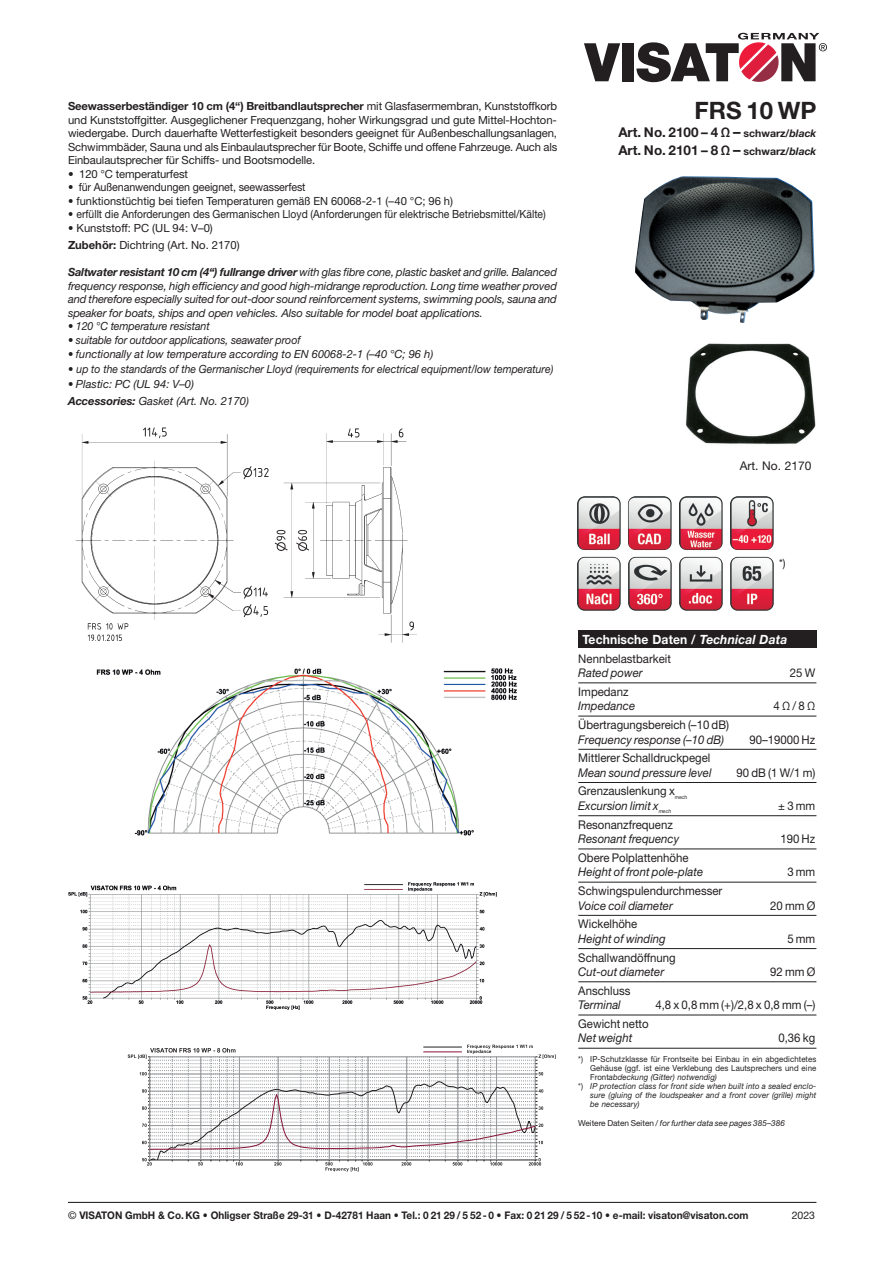
<style>
.page{position:relative;width:893px;height:1263px;background:#fff}
.page>*{position:absolute;margin:0;border:0;box-sizing:border-box;transform-origin:0 0}
.t1{font:700 24px "Helvetica Neue LT Std";color:#231f20}
.t2{font:700 13.5px/18px "Helvetica Neue LT Std";color:#231f20}
.t3{font:700 12.75px "Helvetica Neue LT Std";letter-spacing:.01em;color:#fff;scale:.95 1}
.t4{font:12px "Helvetica Neue LT Std";color:#231f20;scale:.95 1}
.t5{font:italic 12px "Helvetica Neue LT Std";color:#231f20;scale:.95 1}
.t6{font:12px "Helvetica Neue LT Std";color:#231f20}
.t7{font:italic 11.25px/13.5px "Helvetica Neue LT Std";color:#231f20;text-align:justify}
.t8{font:11.25px/13.5px "Helvetica Neue LT Std";letter-spacing:-.01em;color:#231f20}
.t9{font:11.25px/17.7px "Helvetica Neue LT Std";letter-spacing:-.01em;color:#231f20;scale:.95 1}
.t10{font:11.25px "Helvetica Neue LT Std";letter-spacing:-.01em;color:#231f20;scale:.92 1}
.t11{font:italic 11.25px "Helvetica Neue LT Std";color:#231f20;scale:.93 1}
.t12{font:italic 11.25px "Helvetica Neue LT Std";color:#231f20;scale:.95 1}
.t13{font:700 10.5px "Helvetica Neue LT Std";color:#231f20;scale:.95 1}
.t14{font:10.5px "Helvetica Neue LT Std";color:#231f20}
.t15{font:italic 8.25px "Helvetica Neue LT Std";letter-spacing:.01em;color:#231f20;scale:.95 1}
.t16{font:8.25px "Helvetica Neue LT Std";letter-spacing:.01em;color:#231f20;scale:.95 1}
.t17{font:italic 8.25px "Helvetica Neue LT Std";letter-spacing:.01em;color:#231f20}
.t18{font:5.25px "Helvetica Neue LT Std";color:#231f20;scale:.95 1}
.t19{font:italic 5.25px "Helvetica Neue LT Std";color:#231f20;scale:.95 1}
.s1{font-weight:700}
.s2{font-style:normal}
.s3{font-size:15px}
.s4{font-size:10.5px}
.s5{font-style:italic;font-size:10.5px}
.s6{font-style:italic}
.s7{font-weight:400}
</style>
<div class="page">
<svg style="left:584px;top:43px;width:36px;height:38px"></svg>
<div style="left:622px;top:43px;width:12px;height:38px;background:#231f20"></div>
<svg style="left:636px;top:33px;width:191px;height:50px"></svg>
<hr style="left:68px;top:1202px;width:748px;height:1px;background:#231f20">
<img style="left:68px;top:883px;width:429px;height:127px">
<svg style="left:128px;top:1044px;width:428px;height:127px"></svg>
<img style="left:75px;top:427px;width:342px;height:216px">
<img style="left:96px;top:668px;width:422px;height:167px">
<div style="left:578px;top:631px;width:238px;height:17px;background:#231f20"></div>
<hr style="left:578px;top:683px;width:238px;height:1px;background:#231f20">
<hr style="left:578px;top:716px;width:238px;height:1px;background:#231f20">
<hr style="left:578px;top:749px;width:238px;height:1px;background:#231f20">
<hr style="left:578px;top:782px;width:238px;height:1px;background:#231f20">
<hr style="left:578px;top:815px;width:238px;height:1px;background:#231f20">
<hr style="left:578px;top:849px;width:238px;height:1px;background:#231f20">
<hr style="left:578px;top:882px;width:238px;height:1px;background:#231f20">
<hr style="left:578px;top:915px;width:238px;height:1px;background:#231f20">
<hr style="left:578px;top:948px;width:238px;height:1px;background:#231f20">
<hr style="left:578px;top:981px;width:238px;height:1px;background:#231f20">
<hr style="left:578px;top:1015px;width:238px;height:1px;background:#231f20">
<hr style="left:578px;top:1048px;width:238px;height:1px;background:#231f20">
<img style="left:635px;top:176px;width:180px;height:147px">
<img style="left:577px;top:496px;width:44px;height:54px">
<img style="left:628px;top:496px;width:44px;height:54px">
<img style="left:679px;top:496px;width:44px;height:54px">
<img style="left:730px;top:496px;width:44px;height:54px">
<img style="left:577px;top:557px;width:44px;height:54px">
<img style="left:628px;top:557px;width:44px;height:54px">
<img style="left:679px;top:557px;width:44px;height:54px">
<img style="left:730px;top:557px;width:44px;height:54px">
<img style="left:685px;top:343px;width:131px;height:101px">
<p class="t8" style="left:68px;top:99px;width:491px"><span class="s1">Seewasserbeständiger 10 cm (4“) Breitbandlautsprecher</span> mit Glasfasermembran, Kunststoffkorb und Kunststoffgitter. Ausgeglichener Frequenzgang, hoher Wirkungsgrad und gute Mittel-Hochton&shy;wiedergabe. Durch dauerhafte Wetterfestigkeit besonders geeignet für Außenbeschallungsanlagen, Schwimmbäder, Sauna und als Einbaulautsprecher für Boote, Schiffe und offene Fahrzeuge. Auch als Einbaulautsprecher für Schiffs- und Bootsmodelle.</p>
<p class="t8" style="left:68px;top:167px;width:122px">• 120 °C temperaturfest</p>
<p class="t9" style="left:68px;top:178px;width:252px">• für Außenanwendungen geeignet, seewasserfest</p>
<p class="t9" style="left:68px;top:192px;width:407px">• funktionstüchtig bei tiefen Temperaturen gemäß EN 60068-2-1 (–40 °C; 96 h)</p>
<p class="t10" style="left:68px;top:207px;width:521px">• erfüllt die Anforderungen des Germanischen Lloyd (Anforderungen für elektrische Betriebsmittel/Kälte)</p>
<p class="t9" style="left:68px;top:219px;width:182px">• Kunststoff: PC (UL 94: V–0)<br><span class="s1">Zubehör:</span> Dichtring (Art. No. 2170)</p>
<p class="t7" style="left:68px;top:265px;width:491px"><span class="s1">Saltwater resistant 10 cm (4“) fullrange driver</span> with glas fibre cone, plastic basket and grille. Balanced frequency response, high efficiency and good high-midrange reproduction. Long time weather proved and therefore especially suited for out-door sound reinforcement systems, swimming pools, sauna and speaker for boats, ships and open vehicles. Also suitable for model boat applications.</p>
<p class="t12" style="left:68px;top:320px;width:151px"><span class="s2">•</span> 120 °C temperature resistant</p>
<p class="t12" style="left:68px;top:333px;width:246px"><span class="s2">•</span> suitable for outdoor applications, seawater proof</p>
<p class="t7" style="left:68px;top:347px;width:367px"><span class="s2">•</span> functionally at low temperature according to EN 60068-2-1 (–40 °C; 96 h)</p>
<p class="t11" style="left:68px;top:362px;width:523px"><span class="s2">•</span> up to the standards of the Germanischer Lloyd (requirements for electrical equipment/low temperature)</p>
<p class="t7" style="left:68px;top:374px;width:182px;line-height:17.7px"><span class="s2">•</span> Plastic: PC (UL 94: V–0)<br><span class="s1">Accessories:</span> Gasket (Art. No. 2170)</p>
<h1 class="t1" style="left:694px;top:96px;width:123px">FRS 10 WP</h1>
<p class="t2" style="left:618px;top:123px;width:199px">Art. No. 2100 – 4 Ω <span class="s3">–</span> <span class="s4">schwarz/</span><span class="s5">black<br></span>Art. No. 2101 – 8 Ω <span class="s3">–</span> <span class="s4">schwarz/</span><span class="s5">black</span></p>
<p class="t6" style="left:740px;top:458px;width:73px">Art. No. 2170</p>
<p class="t9" style="left:779px;top:554px;width:8px">*)</p>
<p class="t3" style="left:582px;top:632px;width:217px">Technische Daten / <span class="s6">Technical Data</span></p>
<p class="t4" style="left:578px;top:651px;width:99px">Nennbelastbarkeit</p>
<p class="t5" style="left:578px;top:666px;width:69px">Rated power</p>
<p class="t4" style="left:790px;top:666px;width:28px">25 W</p>
<p class="t4" style="left:578px;top:684px;width:54px">Impedanz</p>
<p class="t5" style="left:578px;top:699px;width:61px">Impedance</p>
<p class="t4" style="left:774px;top:699px;width:45px">4 Ω / 8 Ω</p>
<p class="t4" style="left:578px;top:718px;width:160px">Übertragungsbereich (–10 dB)</p>
<p class="t5" style="left:578px;top:732px;width:155px">Frequency response (–10 dB)</p>
<p class="t4" style="left:749px;top:732px;width:71px">90–19000 Hz</p>
<p class="t4" style="left:578px;top:751px;width:141px">Mittlerer Schalldruckpegel</p>
<p class="t5" style="left:578px;top:765px;width:142px">Mean sound pressure level</p>
<p class="t4" style="left:736px;top:765px;width:84px">90 dB (1 W/1 m)</p>
<p class="t4" style="left:578px;top:784px;width:103px">Grenzauslenkung x</p>
<p class="t18" style="left:675px;top:793px;width:15px">mech</p>
<p class="t5" style="left:578px;top:798px;width:86px">Excursion limit x</p>
<p class="t19" style="left:659px;top:808px;width:15px">mech</p>
<p class="t4" style="left:778px;top:798px;width:41px">± 3 mm</p>
<p class="t4" style="left:578px;top:817px;width:101px">Resonanzfrequenz</p>
<p class="t5" style="left:578px;top:832px;width:108px">Resonant frequency</p>
<p class="t4" style="left:780px;top:832px;width:38px">190 Hz</p>
<p class="t4" style="left:578px;top:850px;width:118px">Obere Polplattenhöhe</p>
<p class="t5" style="left:578px;top:865px;width:133px">Height of front pole-plate</p>
<p class="t4" style="left:787px;top:865px;width:31px">3 mm</p>
<p class="t4" style="left:578px;top:884px;width:153px">Schwingspulendurchmesser</p>
<p class="t5" style="left:578px;top:898px;width:101px">Voice coil diameter</p>
<p class="t4" style="left:770px;top:898px;width:49px">20 mm Ø</p>
<p class="t4" style="left:578px;top:917px;width:64px">Wickelhöhe</p>
<p class="t5" style="left:578px;top:931px;width:94px">Height of winding</p>
<p class="t4" style="left:787px;top:931px;width:31px">5 mm</p>
<p class="t4" style="left:578px;top:950px;width:104px">Schallwandöffnung</p>
<p class="t5" style="left:578px;top:964px;width:92px">Cut-out diameter</p>
<p class="t4" style="left:770px;top:964px;width:49px">92 mm Ø</p>
<p class="t4" style="left:578px;top:983px;width:56px">Anschluss</p>
<p class="t5" style="left:578px;top:998px;width:46px">Terminal</p>
<p class="t4" style="left:655px;top:998px;width:170px">4,8 x 0,8 mm (+)/2,8 x 0,8 mm (–)</p>
<p class="t4" style="left:578px;top:1016px;width:76px">Gewicht netto</p>
<p class="t5" style="left:578px;top:1031px;width:58px">Net weight</p>
<p class="t4" style="left:778px;top:1031px;width:40px">0,36 kg</p>
<p class="t16" style="left:578px;top:1054px;width:252px">*) IP-Schutzklasse für Frontseite bei Einbau in ein abgedichtetes</p>
<p class="t16" style="left:590px;top:1063px;width:239px">Gehäuse (ggf. ist eine Verklebung des Lautsprechers und eine</p>
<p class="t15" style="left:590px;top:1072px;width:135px"><span class="s2">Front</span>abdeckung (Gitter) notwendig)</p>
<p class="t15" style="left:578px;top:1081px;width:252px"><span class="s2">*)</span> IP protection class for front side when built into a sealed enclo-</p>
<p class="t15" style="left:590px;top:1090px;width:240px">sure (gluing of the loudspeaker and a front cover (grille) might</p>
<p class="t15" style="left:590px;top:1099px;width:53px">be necessary)</p>
<p class="t17" style="left:578px;top:1118px;width:208px"><span class="s2">Weitere Daten Seiten /</span> for further data see pages 385–386</p>
<p class="t13" style="left:68px;top:1209px;width:718px"><span class="s7">©</span> VISATON GmbH &amp; Co. KG • Ohligser Straße 29-31 • D-42781 Haan • Tel.: 0 21 29 / 5 52- 0 • Fax: 0 21 29 / 5 52 -10 • e-mail: visaton@visaton.com</p>
<p class="t14" style="left:792px;top:1209px;width:25px">2023</p>
</div>
